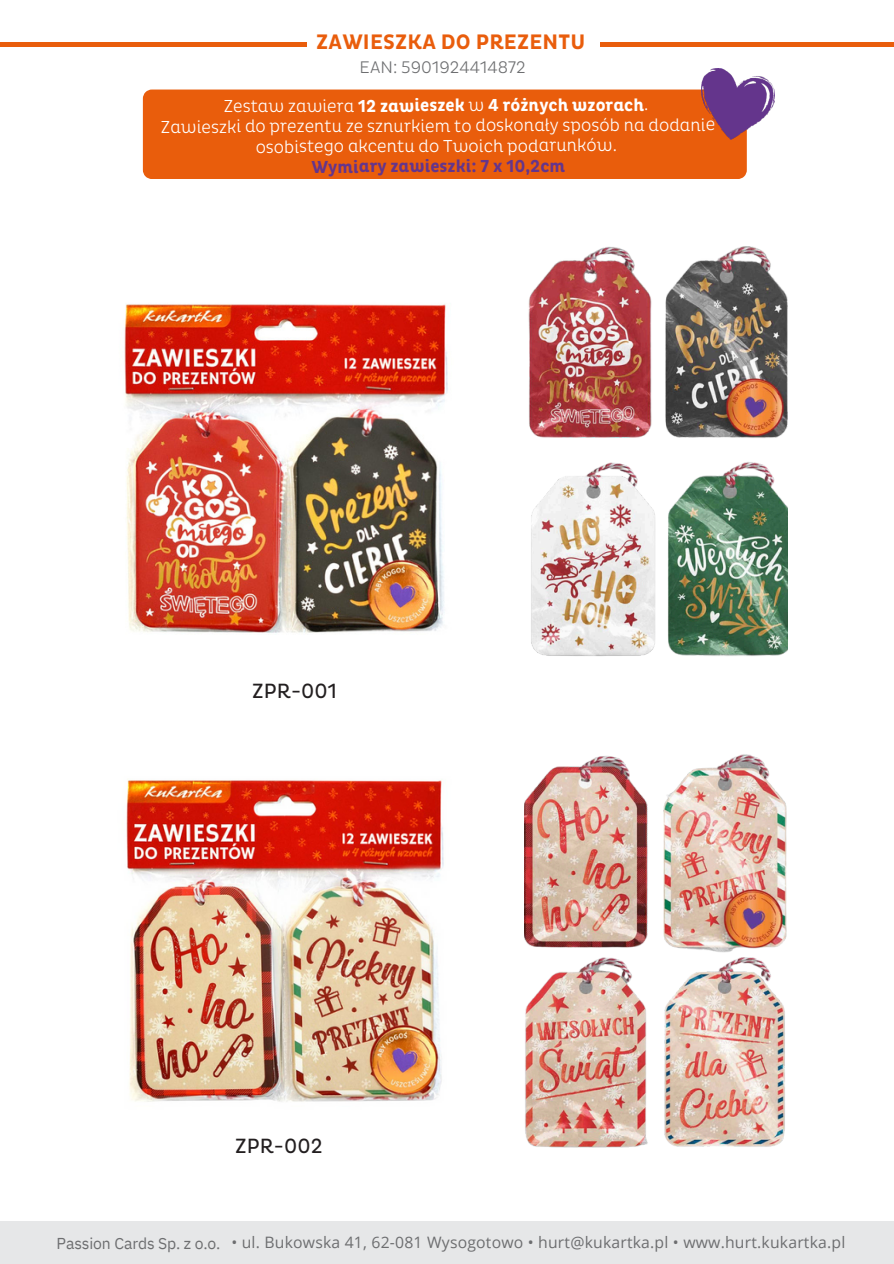
<style>
.page{position:relative;width:894px;height:1264px;background:#fff}
.page>*{position:absolute;margin:0;border:0;box-sizing:border-box;transform-origin:0 0}
.t1{font:700 21.3px "Pluto Cond";letter-spacing:.01em;color:#e95d0c}
.t2{font:21px "Pluto Cond";letter-spacing:.005em;color:#231f20}
.t3{font:300 17.7px/20.4px "Pluto Cond";letter-spacing:-.005em;color:#fff;text-align:center}
.t4{font:300 17.1px "Pluto Cond";color:#6d6e70}
.t5{font:15.75px "Open Sans";letter-spacing:.015em;color:#6d6e70}
.t6{font:15.75px "IBM Plex Sans";letter-spacing:-.01em;color:#6d6e70}
.s1{font-weight:700}
.s2{font-weight:700;color:#64358c}
</style>
<div class="page">
<div style="left:0;top:1220px;width:893px;height:43px;background:#e6e7e8"></div>
<hr style="left:0;top:42px;width:306px;height:4px;background:#e95d0c">
<hr style="left:600px;top:42px;width:293px;height:4px;background:#e95d0c">
<div style="left:143px;top:89px;width:603px;height:90px;background:#e95d0c"></div>
<img style="left:701px;top:68px;width:73px;height:71px">
<img style="left:126px;top:780px;width:318px;height:322px">
<img style="left:528px;top:247px;width:259px;height:191px">
<img style="left:531px;top:462px;width:256px;height:194px">
<img style="left:124px;top:304px;width:324px;height:329px">
<img style="left:525px;top:957px;width:260px;height:190px">
<img style="left:524px;top:754px;width:263px;height:199px">
<p class="t1" style="left:316px;top:29px;width:270px">ZAWIESZKA DO PREZENTU</p>
<p class="t4" style="left:359px;top:57px;width:168px">EAN: 5901924414872</p>
<h2 class="t3" style="left:161px;top:95px;width:555px">Zestaw zawiera <span class="s1">12 zawieszek</span> w <span class="s1">4 różnych wzorach</span>.<br>Zawieszki do prezentu ze sznurkiem to doskonały sposób na dodanie osobistego akcentu do Twoich podarunków.<br><span class="s2">Wymiary zawieszki: 7 x 10,2cm</span></h2>
<p class="t2" style="left:252px;top:679px;width:86px">ZPR-001</p>
<p class="t2" style="left:235px;top:1133px;width:89px">ZPR-002</p>
<h2 class="t6" style="left:57px;top:1232px;width:165px">Passion Cards Sp. z o.o.</h2>
<p class="t5" style="left:231px;top:1231px;width:615px">• ul. Bukowska 41, 62-081 Wysogotowo • hurt@kukartka.pl • www.hurt.kukartka.pl</p>
</div>
